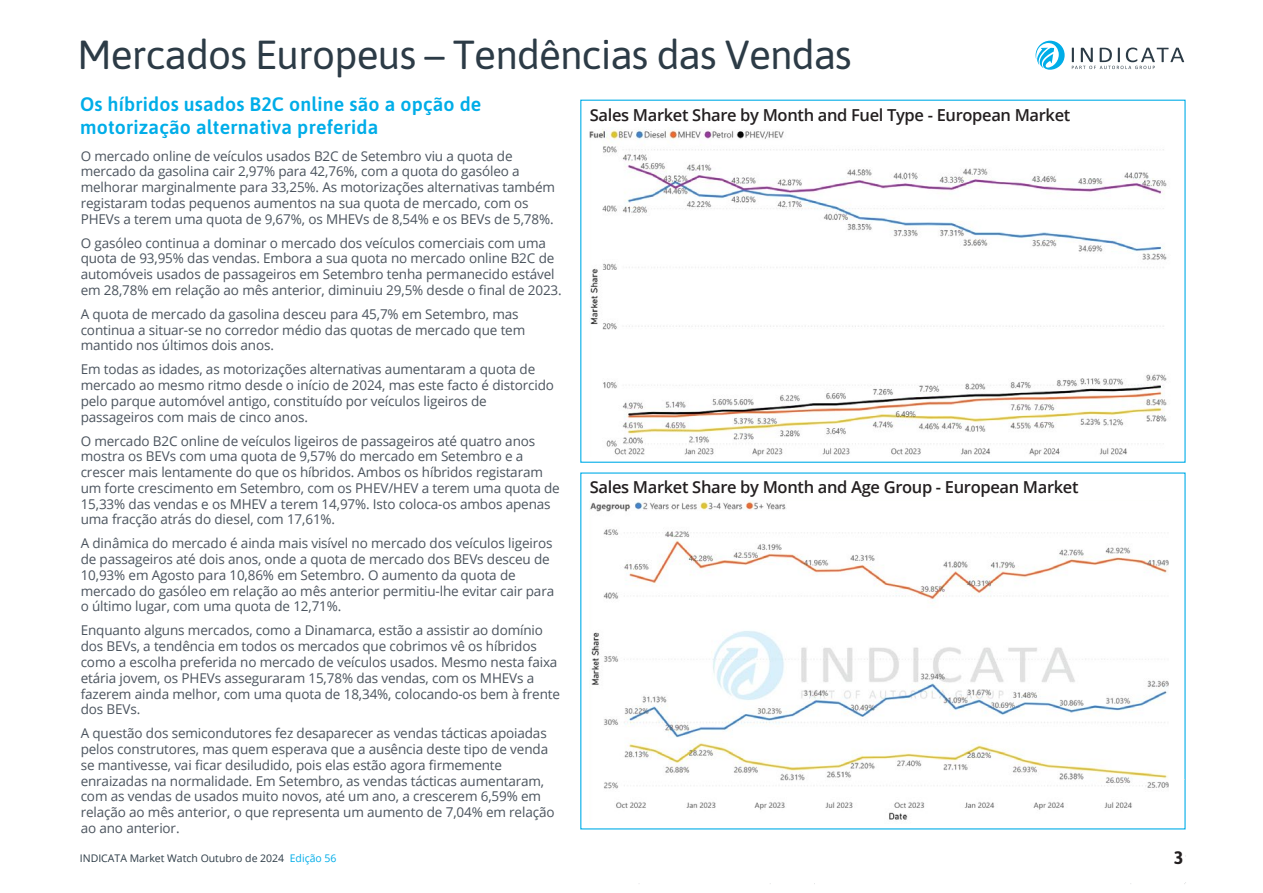
<style>
.page{position:relative;width:1263px;height:893px;background:#fff}
.page>*{position:absolute;margin:0;border:0;box-sizing:border-box;transform-origin:0 0}
.t1{font:40.5px "Asap";letter-spacing:-.02em;color:#2c3b46}
.t2{font:600 19.5px/23.4px "Asap";letter-spacing:.01em;color:#00ade8}
.t3{font:700 18px "Asap";color:#231f20}
.t4{font:600 16.5px "Open Sans";letter-spacing:-.02em;color:#231f20}
.t5{font:13.5px/15.8px "Open Sans";letter-spacing:-.01em;color:#4b545e}
.t6{font:10.5px "Open Sans";color:#2c3b46}
.s1{color:#00ade8}
</style>
<div class="page">
<svg style="left:1035px;top:41px;width:30px;height:29px"></svg>
<svg style="left:1072px;top:48px;width:112px;height:21px"></svg>
<img style="left:589px;top:129px;width:578px;height:327px">
<img style="left:589px;top:500px;width:579px;height:320px">
<h1 class="t1" style="left:78px;top:26px;width:776px">Mercados Europeus – Tendências das Vendas</h1>
<h2 class="t2" style="left:80px;top:91px;width:403px">Os híbridos usados B2C online são a opção de motorização alternativa preferida</h2>
<p class="t5" style="left:81px;top:147px;width:476px">O mercado online de veículos usados B2C de Setembro viu a quota de mercado da gasolina cair 2,97% para 42,76%, com a quota do gasóleo a melhorar marginalmente para 33,25%. As motorizações alternativas também registaram todas pequenos aumentos na sua quota de mercado, com os PHEVs a terem uma quota de 9,67%, os MHEVs de 8,54% e os BEVs de 5,78%.</p>
<p class="t5" style="left:81px;top:234px;width:483px">O gasóleo continua a dominar o mercado dos veículos comerciais com uma quota de 93,95% das vendas. Embora a sua quota no mercado online B2C de automóveis usados de passageiros em Setembro tenha permanecido estável em 28,78% em relação ao mês anterior, diminuiu 29,5% desde o final de 2023.</p>
<p class="t5" style="left:81px;top:306px;width:446px">A quota de mercado da gasolina desceu para 45,7% em Setembro, mas continua a situar-se no corredor médio das quotas de mercado que tem mantido nos últimos dois anos.</p>
<p class="t5" style="left:81px;top:361px;width:475px">Em todas as idades, as motorizações alternativas aumentaram a quota de mercado ao mesmo ritmo desde o início de 2024, mas este facto é distorcido pelo parque automóvel antigo, constituído por veículos ligeiros de passageiros com mais de cinco anos.</p>
<p class="t5" style="left:81px;top:433px;width:481px">O mercado B2C online de veículos ligeiros de passageiros até quatro anos mostra os BEVs com uma quota de 9,57% do mercado em Setembro e a crescer mais lentamente do que os híbridos. Ambos os híbridos registaram um forte crescimento em Setembro, com os PHEV/HEV a terem uma quota de 15,33% das vendas e os MHEV a terem 14,97%. Isto coloca-os ambos apenas uma fracção atrás do diesel, com 17,61%.</p>
<p class="t5" style="left:81px;top:535px;width:475px">A dinâmica do mercado é ainda mais visível no mercado dos veículos ligeiros de passageiros até dois anos, onde a quota de mercado dos BEVs desceu de 10,93% em Agosto para 10,86% em Setembro. O aumento da quota de mercado do gasóleo em relação ao mês anterior permitiu-lhe evitar cair para o último lugar, com uma quota de 12,71%.</p>
<p class="t5" style="left:81px;top:622px;width:481px">Enquanto alguns mercados, como a Dinamarca, estão a assistir ao domínio dos BEVs, a tendência em todos os mercados que cobrimos vê os híbridos como a escolha preferida no mercado de veículos usados. Mesmo nesta faixa etária jovem, os PHEVs asseguraram 15,78% das vendas, com os MHEVs a fazerem ainda melhor, com uma quota de 18,34%, colocando-os bem à frente dos BEVs.</p>
<p class="t5" style="left:81px;top:725px;width:475px">A questão dos semicondutores fez desaparecer as vendas tácticas apoiadas pelos construtores, mas quem esperava que a ausência deste tipo de venda se mantivesse, vai ficar desiludido, pois elas estão agora firmemente enraizadas na normalidade. Em Setembro, as vendas tácticas aumentaram, com as vendas de usados muito novos, até um ano, a crescerem 6,59% em relação ao mês anterior, o que representa um aumento de 7,04% em relação ao ano anterior.</p>
<p class="t4" style="left:590px;top:103px;width:482px">Sales Market Share by Month and Fuel Type - European Market</p>
<p class="t4" style="left:590px;top:476px;width:490px">Sales Market Share by Month and Age Group - European Market</p>
<p class="t6" style="left:80px;top:851px;width:258px">INDICATA Market Watch Outubro de 2024 <span class="s1">Edição 56</span></p>
<h3 class="t3" style="left:1174px;top:845px;width:11px">3</h3>
</div>
